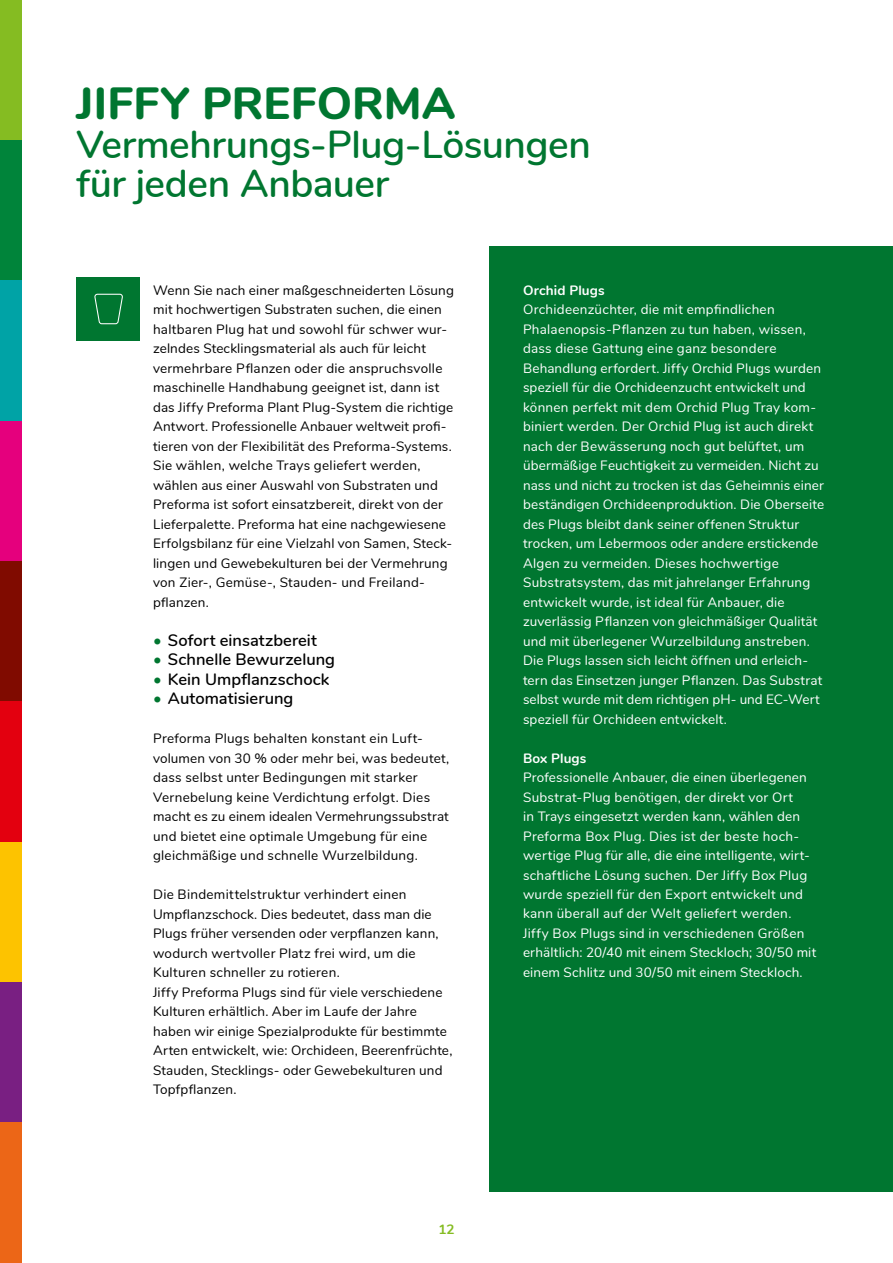
<style>
.page{position:relative;width:893px;height:1263px;background:#fff}
.page>*{position:absolute;margin:0;border:0;box-sizing:border-box;transform-origin:0 0}
.t1{font:800 45px "Nunito";letter-spacing:.005em;color:#007630}
.t2{font:600 39px/39px "Nunito";letter-spacing:-.015em;color:#007630}
.t3{font:600 16.5px "Nunito";color:#000}
.t4{font:13.5px/19.5px "Nunito";letter-spacing:.015em;color:#000}
.t5{font:13.5px/19.5px "Nunito";letter-spacing:.015em;color:#fff}
.t6{font:700 13.5px "Nunito";letter-spacing:.01em;color:#fff}
.t7{font:700 13.5px "Nunito";color:#85bc22}
.s1{color:#007630}
</style>
<div class="page">
<div style="left:0;top:0;width:21px;height:140px;background:#85bc22"></div>
<div style="left:0;top:140px;width:21px;height:141px;background:#00843a"></div>
<div style="left:0;top:281px;width:21px;height:140px;background:#00a3a6"></div>
<div style="left:0;top:421px;width:21px;height:140px;background:#e5007d"></div>
<div style="left:0;top:561px;width:21px;height:141px;background:#800b00"></div>
<div style="left:0;top:702px;width:21px;height:140px;background:#e3000f"></div>
<div style="left:0;top:842px;width:21px;height:140px;background:#fdc300"></div>
<div style="left:0;top:982px;width:21px;height:141px;background:#791f82"></div>
<div style="left:0;top:1123px;width:21px;height:140px;background:#ec6617"></div>
<div style="left:489px;top:247px;width:404px;height:945px;background:#007630"></div>
<div style="left:77px;top:277px;width:63px;height:64px;background:#007630"></div>
<svg style="left:94px;top:294px;width:29px;height:30px"></svg>
<h1 class="t1" style="left:77px;top:70px;width:380px">JIFFY PREFORMA</h1>
<h2 class="t2" style="left:77px;top:123px;width:516px">Vermehrungs-Plug-Lösungen für jeden Anbauer</h2>
<p class="t4" style="left:153px;top:279px;width:302px">Wenn Sie nach einer maßgeschneiderten Lösung mit hochwertigen Substraten suchen, die einen haltbaren Plug hat und sowohl für schwer wur&shy;zelndes Stecklingsmaterial als auch für leicht vermehrbare Pflanzen oder die anspruchsvolle maschinelle Handhabung geeignet ist, dann ist das Jiffy Preforma Plant Plug-System die richtige Antwort. Professionelle Anbauer weltweit profi&shy;tieren von der Flexibilität des Preforma-Systems.<br>Sie wählen, welche Trays geliefert werden, wählen aus einer Auswahl von Substraten und Preforma ist sofort einsatzbereit, direkt von der Lieferpalette. Preforma hat eine nachgewiesene Erfolgsbilanz für eine Vielzahl von Samen, Steck&shy;lingen und Gewebekulturen bei der Vermehrung von Zier-, Gemüse-, Stauden- und Freiland&shy;pflanzen.</p>
<p class="t3" style="left:153px;top:628px;width:165px"><span class="s1">•</span> Sofort einsatzbereit</p>
<p class="t3" style="left:153px;top:647px;width:183px"><span class="s1">•</span> Schnelle Bewurzelung</p>
<p class="t3" style="left:153px;top:667px;width:178px"><span class="s1">•</span> Kein Umpflanzschock</p>
<p class="t3" style="left:153px;top:686px;width:142px"><span class="s1">•</span> Automatisierung</p>
<p class="t4" style="left:153px;top:728px;width:298px">Preforma Plugs behalten konstant ein Luft&shy;volumen von 30 % oder mehr bei, was bedeutet, dass selbst unter Bedingungen mit starker Vernebelung keine Verdichtung erfolgt. Dies macht es zu einem idealen Vermehrungssubstrat und bietet eine optimale Umgebung für eine gleichmäßige und schnelle Wurzelbildung.</p>
<p class="t4" style="left:153px;top:884px;width:301px">Die Bindemittelstruktur verhindert einen Umpflanzschock. Dies bedeutet, dass man die Plugs früher versenden oder verpflanzen kann, wodurch wertvoller Platz frei wird, um die Kulturen schneller zu rotieren.<br>Jiffy Preforma Plugs sind für viele verschiedene Kulturen erhältlich. Aber im Laufe der Jahre haben wir einige Spezialprodukte für bestimmte Arten entwickelt, wie: Orchideen, Beerenfrüchte, Stauden, Stecklings- oder Gewebekulturen und Topfpflanzen.</p>
<p class="t7" style="left:438px;top:1219px;width:18px">12</p>
<p class="t6" style="left:523px;top:280px;width:83px">Orchid Plugs</p>
<p class="t5" style="left:523px;top:299px;width:303px">Orchideenzüchter, die mit empfindlichen Phalaenopsis-Pflanzen zu tun haben, wissen, dass diese Gattung eine ganz besondere Behandlung erfordert. Jiffy Orchid Plugs wurden speziell für die Orchideenzucht entwickelt und können perfekt mit dem Orchid Plug Tray kom&shy;biniert werden. Der Orchid Plug ist auch direkt nach der Bewässerung noch gut belüftet, um übermäßige Feuchtigkeit zu vermeiden. Nicht zu nass und nicht zu trocken ist das Geheimnis einer beständigen Orchideenproduktion. Die Oberseite des Plugs bleibt dank seiner offenen Struktur trocken, um Lebermoos oder andere erstickende Algen zu vermeiden. Dieses hochwertige Substratsystem, das mit jahrelanger Erfahrung entwickelt wurde, ist ideal für Anbauer, die zuverlässig Pflanzen von gleichmäßiger Qualität und mit überlegener Wurzelbildung anstreben.<br>Die Plugs lassen sich leicht öffnen und erleich&shy;tern das Einsetzen junger Pflanzen. Das Substrat selbst wurde mit dem richtigen pH- und EC-Wert speziell für Orchideen entwickelt.</p>
<p class="t6" style="left:523px;top:748px;width:65px">Box Plugs</p>
<p class="t5" style="left:523px;top:767px;width:295px">Professionelle Anbauer, die einen überlegenen Substrat-Plug benötigen, der direkt vor Ort<br>in Trays eingesetzt werden kann, wählen den Preforma Box Plug. Dies ist der beste hoch&shy;wertige Plug für alle, die eine intelligente, wirt&shy;schaftliche Lösung suchen. Der Jiffy Box Plug wurde speziell für den Export entwickelt und kann überall auf der Welt geliefert werden.<br>Jiffy Box Plugs sind in verschiedenen Größen erhältlich: 20/40 mit einem Steckloch; 30/50 mit einem Schlitz und 30/50 mit einem Steckloch.</p>
</div>
